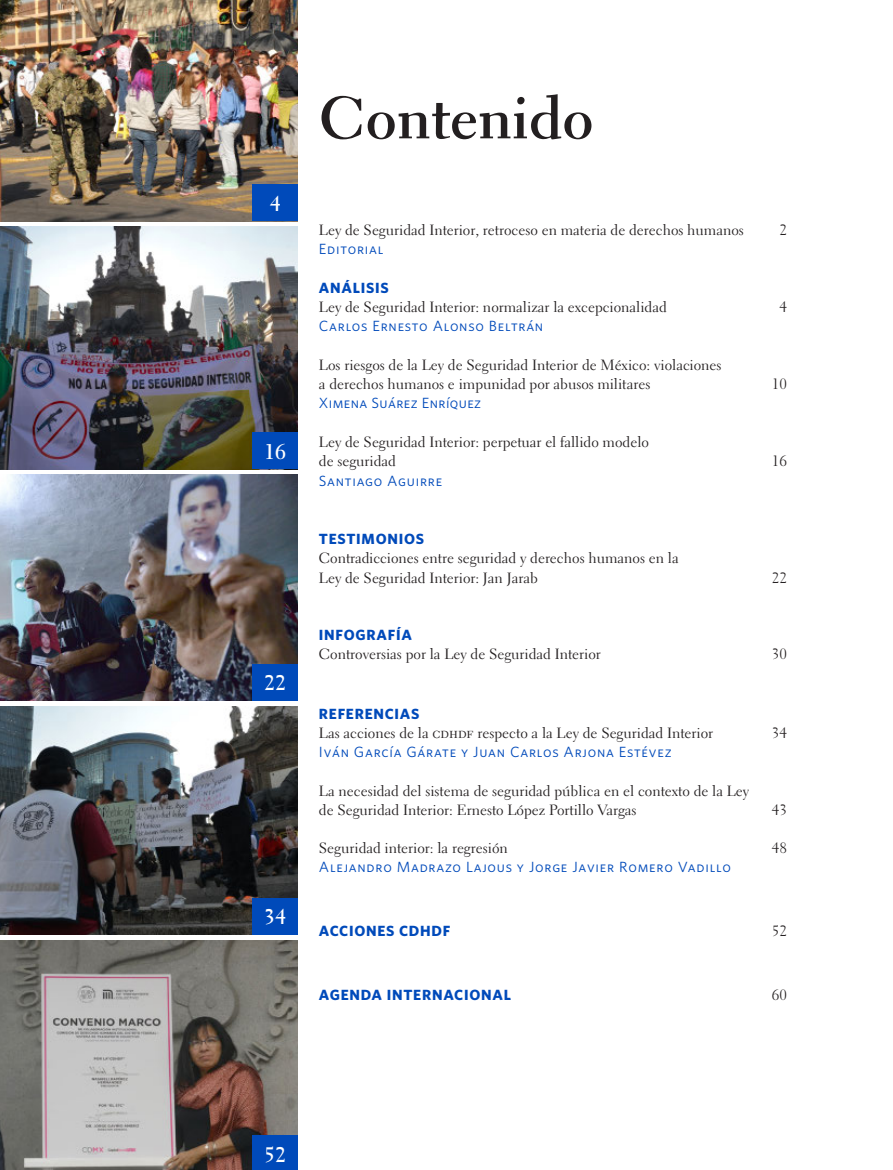
<style>
.page{position:relative;width:893px;height:1170px;background:#fff}
.page>*{position:absolute;margin:0;border:0;box-sizing:border-box;transform-origin:0 0}
.Titling{font:700 59.1px "Electra LT Std";color:#231f20}
.t1{font:700 21px "Electra LT Std";color:#fff}
.t2{font:14.85px/19.2px "Electra LT Std";color:#231f20}
.Autor{font:14.85px "Whitney Book SC";letter-spacing:.05em;color:#004aba}
.Autor-2{font:700 14.85px "Whitney";letter-spacing:.05em;color:#004aba}
.Autor-3{font:14.85px "Whitney Book SC";letter-spacing:.025em;color:#004aba}
</style>
<div class="page">
<img style="left:0;top:227px;width:298px;height:242px">
<img style="left:0;top:706px;width:298px;height:228px">
<img style="left:0;top:940px;width:298px;height:229px">
<img style="left:0;top:0;width:298px;height:221px">
<img style="left:0;top:474px;width:298px;height:226px">
<div style="left:253px;top:185px;width:45px;height:36px;background:#004aba"></div>
<div style="left:253px;top:432px;width:45px;height:37px;background:#004aba"></div>
<div style="left:253px;top:664px;width:45px;height:36px;background:#004aba"></div>
<div style="left:253px;top:898px;width:45px;height:36px;background:#004aba"></div>
<div style="left:253px;top:1135px;width:45px;height:34px;background:#004aba"></div>
<p class="t1" style="left:270px;top:190px;width:12px">4</p>
<p class="t1" style="left:264px;top:438px;width:23px">16</p>
<p class="t1" style="left:264px;top:669px;width:23px">22</p>
<p class="t1" style="left:264px;top:903px;width:23px">34</p>
<p class="Titling" style="left:319px;top:81px;width:276px">Contenido</p>
<p class="t2" style="left:319px;top:220px;width:427px">Ley de Seguridad Interior, retroceso en materia de derechos humanos</p>
<p class="t2" style="left:779px;top:220px;width:9px">2</p>
<p class="Autor" style="left:319px;top:240px;width:66px">Editorial</p>
<p class="Autor-2" style="left:319px;top:278px;width:71px">ANÁLISIS</p>
<p class="t2" style="left:319px;top:297px;width:349px">Ley de Seguridad Interior: normalizar la excepcionalidad</p>
<p class="t2" style="left:779px;top:297px;width:9px">4</p>
<p class="Autor" style="left:319px;top:317px;width:226px">Carlos Ernesto Alonso Beltrán</p>
<p class="t2" style="left:319px;top:355px;width:404px">Los riesgos de la Ley de Seguridad Interior de México: violaciones a derechos humanos e impunidad por abusos militares</p>
<p class="t2" style="left:772px;top:374px;width:16px">10</p>
<p class="Autor-3" style="left:319px;top:394px;width:164px">Ximena Suárez Enríquez</p>
<p class="t2" style="left:319px;top:432px;width:332px">Ley de Seguridad Interior: perpetuar el fallido modelo de seguridad</p>
<p class="Autor" style="left:319px;top:472px;width:125px">Santiago Aguirre</p>
<p class="t2" style="left:772px;top:451px;width:16px">16</p>
<p class="Autor-2" style="left:319px;top:530px;width:107px">TESTIMONIOS</p>
<p class="t2" style="left:319px;top:548px;width:361px">Contradicciones entre seguridad y derechos humanos en la</p>
<p class="t2" style="left:319px;top:568px;width:220px">Ley de Seguridad Interior: Jan Jarab</p>
<p class="t2" style="left:772px;top:568px;width:16px">22</p>
<p class="Autor-2" style="left:319px;top:626px;width:94px">INFOGRAFÍA</p>
<p class="t2" style="left:319px;top:644px;width:283px">Controversias por la Ley de Seguridad Interior</p>
<p class="t2" style="left:772px;top:644px;width:16px">30</p>
<p class="Autor-2" style="left:319px;top:704px;width:102px">REFERENCIAS</p>
<p class="t2" style="left:319px;top:723px;width:396px">Las acciones de la cdhdf respecto a la Ley de Seguridad Interior</p>
<p class="t2" style="left:772px;top:723px;width:16px">34</p>
<p class="Autor" style="left:319px;top:743px;width:354px">Iván García Gárate y Juan Carlos Arjona Estévez</p>
<p class="t2" style="left:319px;top:780px;width:432px">La necesidad del sistema de seguridad pública en el contexto de la Ley</p>
<p class="t2" style="left:319px;top:800px;width:319px">de Seguridad Interior: Ernesto López Portillo Vargas</p>
<p class="t2" style="left:772px;top:800px;width:16px">43</p>
<p class="t2" style="left:319px;top:838px;width:190px">Seguridad interior: la regresión</p>
<p class="t2" style="left:772px;top:838px;width:16px">48</p>
<p class="Autor" style="left:319px;top:858px;width:413px">Alejandro Madrazo Lajous y Jorge Javier Romero Vadillo</p>
<p class="Autor-2" style="left:319px;top:921px;width:133px">ACCIONES CDHDF</p>
<p class="t2" style="left:772px;top:921px;width:16px">52</p>
<p class="Autor-2" style="left:319px;top:985px;width:194px">AGENDA INTERNACIONAL</p>
<p class="t2" style="left:772px;top:984px;width:16px">60</p>
<p class="t1" style="left:264px;top:1141px;width:23px">52</p>
</div>
